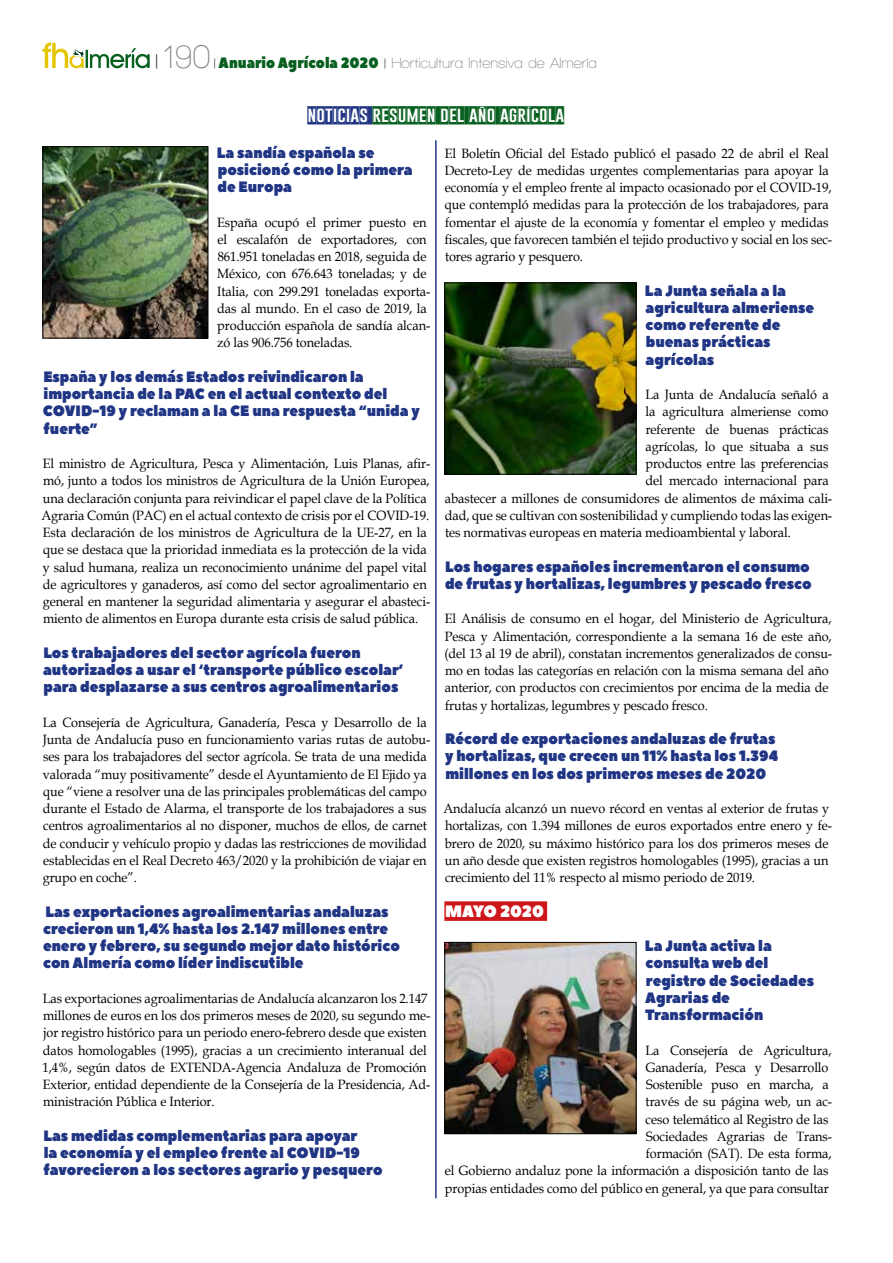
<style>
.page{position:relative;width:893px;height:1263px;background:#fff}
.page>*{position:absolute;margin:0;border:0;box-sizing:border-box;transform-origin:0 0}
.t1{font:600 34.5px "Walkway";color:#878787;scale:.9 1}
.t2{font:18px "Gobold Blocky";color:#07601f;scale:1.2 1}
.t3{font:16.5px "Peace Sans";letter-spacing:-.01em;color:#fff;scale:.95 1}
.t4{font:15px/17.2px "Peace Sans";color:#203584;scale:.95 1}
.t5{font:600 15px "Walkway";color:#878787}
.t6{font:13.5px/17.2px "Book Antiqua";letter-spacing:-.005em;color:#000;scale:.94 1}
.s1{font-size:19.5px;color:#000}
.s2{font-size:13.5px;color:#000}
.s3{font-family:"Peace Sans";font-weight:400;color:#07601f}
.s4{color:#203584}
</style>
<div class="page">
<svg style="left:43px;top:43px;width:107px;height:25px"></svg>
<img style="left:45px;top:148px;width:161px;height:188px">
<div style="left:43px;top:146px;width:165px;height:192px;border:1px solid #000"></div>
<div style="left:444px;top:901px;width:103px;height:20px;background:#cd171a"></div>
<img style="left:446px;top:285px;width:188px;height:188px">
<div style="left:444px;top:283px;width:192px;height:192px;border:1px solid #000"></div>
<img style="left:446px;top:944px;width:188px;height:188px">
<div style="left:444px;top:942px;width:192px;height:192px;border:1px solid #000"></div>
<hr style="left:435px;top:140px;width:2px;height:1058px;background:#203584">
<h1 class="t1" style="left:155px;top:38px;width:64px"><span class="s1">|</span>190</h1>
<p class="t5" style="left:213px;top:55px;width:385px"><span class="s2">|</span> <span class="s3">Anuario Agrícola 2020</span> <span class="s2">|</span> Horticultura Intensiva de Almería</p>
<h2 class="t2" style="left:307px;top:104px;width:215px"><span class="s4">NOTICIAS</span> RESUMEN DEL AÑO AGRÍCOLA</h2>
<p class="t4" style="left:217px;top:144px;width:208px">La sandía española se posicionó como la primera de Europa</p>
<p class="t6" style="left:217px;top:213px;width:228px">España ocupó el primer puesto en el escalafón de exportadores, con 861.951 toneladas en 2018, seguida de México, con 676.643 toneladas; y de Italia, con 299.291 toneladas exporta&shy;das al mundo. En el caso de 2019, la producción española de sandía alcan&shy;zó las 906.756 toneladas.</p>
<p class="t4" style="left:43px;top:368px;width:398px">España y los demás Estados reivindicaron la importancia de la PAC en el actual contexto del COVID-19 y reclaman a la CE una respuesta “unida y fuerte”</p>
<p class="t6" style="left:41px;top:454px;width:415px">El ministro de Agricultura, Pesca y Alimentación, Luis Planas, afir&shy;mó, junto a todos los ministros de Agricultura de la Unión Europea, una declaración conjunta para reivindicar el papel clave de la Política Agraria Común (PAC) en el actual contexto de crisis por el COVID-19.<br>Esta declaración de los ministros de Agricultura de la UE-27, en la que se destaca que la prioridad inmediata es la protección de la vida y salud humana, realiza un reconocimiento unánime del papel vital de agricultores y ganaderos, así como del sector agroalimentario en general en mantener la seguridad alimentaria y asegurar el abasteci&shy;miento de alimentos en Europa durante esta crisis de salud pública.</p>
<p class="t4" style="left:43px;top:644px;width:381px">Los trabajadores del sector agrícola fueron autorizados a usar el ‘transporte público escolar’ para desplazarse a sus centros agroalimentarios</p>
<p class="t6" style="left:43px;top:713px;width:414px">La Consejería de Agricultura, Ganadería, Pesca y Desarrollo de la Junta de Andalucía puso en funcionamiento varias rutas de autobu&shy;ses para los trabajadores del sector agrícola. Se trata de una medida valorada “muy positivamente” desde el Ayuntamiento de El Ejido ya que “viene a resolver una de las principales problemáticas del campo durante el Estado de Alarma, el transporte de los trabajadores a sus centros agroalimentarios al no disponer, muchos de ellos, de carnet de conducir y vehículo propio y dadas las restricciones de movilidad establecidas en el Real Decreto 463/2020 y la prohibición de viajar en grupo en coche”.</p>
<p class="t4" style="left:43px;top:903px;width:377px">Las exportaciones agroalimentarias andaluzas crecieron un 1,4% hasta los 2.147 millones entre enero y febrero, su segundo mejor dato histórico con Almería como líder indiscutible</p>
<p class="t6" style="left:42px;top:989px;width:414px">Las exportaciones agroalimentarias de Andalucía alcanzaron los 2.147 millones de euros en los dos primeros meses de 2020, su segundo me&shy;jor registro histórico para un periodo enero-febrero desde que existen datos homologables (1995), gracias a un crecimiento interanual del 1,4%, según datos de EXTENDA-Agencia Andaluza de Promoción Exterior, entidad dependiente de la Consejería de la Presidencia, Ad&shy;ministración Pública e Interior.</p>
<p class="t4" style="left:43px;top:1127px;width:359px">Las medidas complementarias para apoyar<br>la economía y el empleo frente al COVID-19 favorecieron a los sectores agrario y pesquero</p>
<p class="t6" style="left:445px;top:144px;width:414px">El Boletín Oficial del Estado publicó el pasado 22 de abril el Real Decreto-Ley de medidas urgentes complementarias para apoyar la economía y el empleo frente al impacto ocasionado por el COVID-19, que contempló medidas para la protección de los trabajadores, para fomentar el ajuste de la economía y fomentar el empleo y medidas fiscales, que favorecen también el tejido productivo y social en los sec&shy;tores agrario y pesquero.</p>
<p class="t4" style="left:645px;top:282px;width:180px">La Junta señala a la agricultura almeriense como referente de buenas prácticas agrícolas</p>
<p class="t6" style="left:645px;top:385px;width:196px">La Junta de Andalucía señaló a</p>
<p class="t6" style="left:646px;top:403px;width:196px">la agricultura almeriense como</p>
<p class="t6" style="left:646px;top:420px;width:196px">referente de buenas prácticas</p>
<p class="t6" style="left:645px;top:437px;width:196px">agrícolas, lo que situaba a sus</p>
<p class="t6" style="left:645px;top:454px;width:196px">productos entre las preferencias</p>
<p class="t6" style="left:645px;top:472px;width:197px">del mercado internacional para</p>
<p class="t6" style="left:445px;top:489px;width:413px">abastecer a millones de consumidores de alimentos de máxima cali-</p>
<p class="t6" style="left:445px;top:506px;width:414px">dad, que se cultivan con sostenibilidad y cumpliendo todas las exigen-</p>
<p class="t6" style="left:445px;top:523px;width:369px">tes normativas europeas en materia medioambiental y laboral.</p>
<p class="t4" style="left:445px;top:558px;width:387px">Los hogares españoles incrementaron el consumo de frutas y hortalizas, legumbres y pescado fresco</p>
<p class="t6" style="left:444px;top:610px;width:414px">El Análisis de consumo en el hogar, del Ministerio de Agricultura, Pesca y Alimentación, correspondiente a la semana 16 de este año, (del 13 al 19 de abril), constatan incrementos generalizados de consu&shy;mo en todas las categorías en relación con la misma semana del año anterior, con productos con crecimientos por encima de la media de frutas y hortalizas, legumbres y pescado fresco.</p>
<p class="t4" style="left:445px;top:731px;width:352px">Récord de exportaciones andaluzas de frutas y hortalizas, que crecen un 11% hasta los 1.394 millones en los dos primeros meses de 2020</p>
<p class="t6" style="left:443px;top:799px;width:415px">Andalucía alcanzó un nuevo récord en ventas al exterior de frutas y hortalizas, con 1.394 millones de euros exportados entre enero y fe&shy;brero de 2020, su máximo histórico para los dos primeros meses de un año desde que existen registros homologables (1995), gracias a un crecimiento del 11% respecto al mismo periodo de 2019.</p>
<p class="t3" style="left:445px;top:900px;width:106px">MAYO 2020</p>
<p class="t4" style="left:645px;top:938px;width:179px">La Junta activa la consulta web del registro de Sociedades<br>Agrarias de<br>Transformación</p>
<p class="t6" style="left:445px;top:1041px;width:414px;text-align:right">La Consejería de Agricultura,<br>Ganadería, Pesca y Desarrollo<br>Sostenible puso en marcha, a<br>través de su página web, un ac-<br>ceso telemático al Registro de las<br>Sociedades Agrarias de Trans-<br>formación (SAT). De esta forma,<br>el Gobierno andaluz pone la información a disposición tanto de las propias entidades como del público en general, ya que para consultar</p>
</div>
